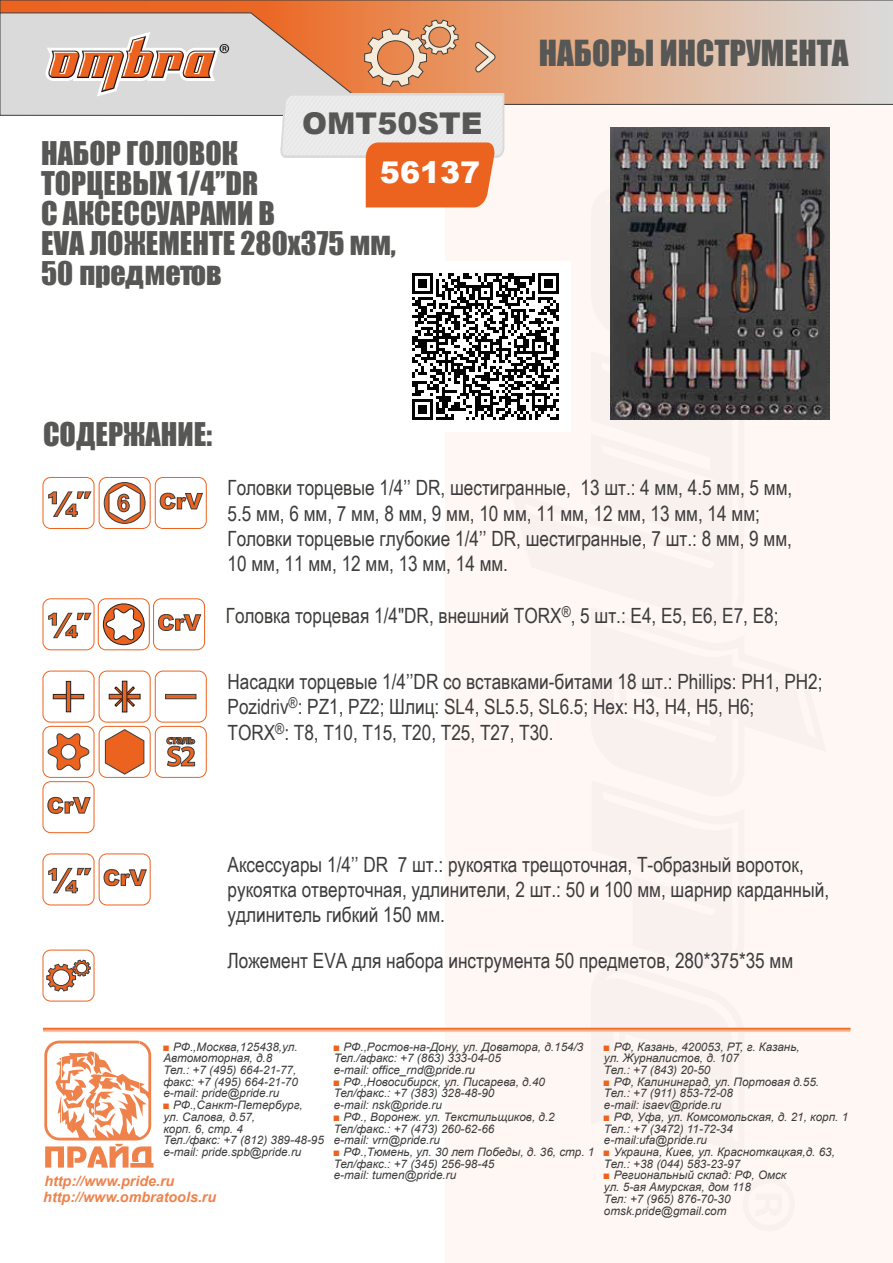
<style>
.page{position:relative;width:893px;height:1263px;background:#fff}
.page>*{position:absolute;margin:0;border:0;box-sizing:border-box;transform-origin:0 0}
.t1{font:33px "Impact";color:#575756}
.t2{font:900 32.4px "Arial";color:#ec621f}
.t3{font:30px/30px "Impact";color:#575756}
.t4{font:900 30px "Arial";color:#575756}
.t5{font:900 30px "Arial";color:#fff}
.t6{font:900 21.6px "Arial";color:#ec621f}
.t7{font:21px/25.2px "Arial Narrow";color:#3c3c3b}
.t8{font:italic 700 14.4px/15.8px "Arial";color:#eb631f}
.t9{font:italic 11.7px/11.7px "Arial";color:#3c3c3b}
.s1{font-size:32.4px}
.s2{font-family:"Arial Narrow";font-style:normal;color:#ec621f}
</style>
<div class="page">
<div style="left:445px;top:104px;width:448px;height:1159px;background:#fef7f4"></div>
<svg style="left:0;top:0;width:893px;height:105px;background:#dfb297"></svg>
<svg style="left:44px;top:1040px;width:110px;height:127px"></svg>
<svg style="left:43px;top:1028px;width:807px;height:4px;background:#ed9e70"></svg>
<svg style="left:0;top:12px;width:504px;height:195px"></svg>
<img style="left:610px;top:127px;width:219px;height:293px">
<svg style="left:104px;top:869px;width:43px;height:17px"></svg>
<div style="left:99px;top:853px;width:52px;height:52px;border:1px solid #ec621f;border-radius:8px"></div>
<div style="left:43px;top:853px;width:51px;height:52px;border:1px solid #ec621f;border-radius:8px"></div>
<svg style="left:48px;top:868px;width:43px;height:25px"></svg>
<div style="left:43px;top:477px;width:51px;height:52px;border:1px solid #ec621f;border-radius:8px"></div>
<svg style="left:48px;top:491px;width:43px;height:26px"></svg>
<svg style="left:160px;top:493px;width:43px;height:17px"></svg>
<div style="left:155px;top:477px;width:52px;height:52px;border:1px solid #ec621f;border-radius:8px"></div>
<svg style="left:104px;top:482px;width:41px;height:42px"></svg>
<div style="left:99px;top:477px;width:52px;height:52px;border:1px solid #ec621f;border-radius:8px"></div>
<svg style="left:46px;top:960px;width:45px;height:31px"></svg>
<div style="left:43px;top:950px;width:51px;height:51px;border:1px solid #ec621f;border-radius:8px"></div>
<svg style="left:53px;top:694px;width:31px;height:5px"></svg>
<svg style="left:66px;top:681px;width:5px;height:31px"></svg>
<div style="left:43px;top:671px;width:51px;height:51px;border:1px solid #ec621f;border-radius:8px"></div>
<svg style="left:165px;top:694px;width:31px;height:5px"></svg>
<div style="left:155px;top:671px;width:52px;height:51px;border:1px solid #ec621f;border-radius:8px"></div>
<div style="left:99px;top:671px;width:52px;height:51px;border:1px solid #ec621f;border-radius:8px"></div>
<svg style="left:114px;top:686px;width:21px;height:21px"></svg>
<svg style="left:109px;top:694px;width:31px;height:5px"></svg>
<svg style="left:122px;top:681px;width:5px;height:31px"></svg>
<svg style="left:105px;top:729px;width:39px;height:45px"></svg>
<div style="left:99px;top:726px;width:52px;height:52px;border:1px solid #ec621f;border-radius:8px"></div>
<svg style="left:48px;top:733px;width:41px;height:38px"></svg>
<div style="left:43px;top:726px;width:51px;height:52px;border:1px solid #ec621f;border-radius:8px"></div>
<svg style="left:166px;top:737px;width:29px;height:29px"></svg>
<div style="left:155px;top:726px;width:52px;height:52px;border:1px solid #ec621f;border-radius:8px"></div>
<svg style="left:48px;top:797px;width:43px;height:17px"></svg>
<div style="left:43px;top:781px;width:51px;height:52px;border:1px solid #ec621f;border-radius:8px"></div>
<div style="left:43px;top:598px;width:51px;height:52px;border:1px solid #ec621f;border-radius:8px"></div>
<svg style="left:48px;top:613px;width:43px;height:25px"></svg>
<svg style="left:158px;top:614px;width:43px;height:17px"></svg>
<div style="left:153px;top:598px;width:52px;height:52px;border:1px solid #ec621f;border-radius:8px"></div>
<div style="left:98px;top:598px;width:52px;height:52px;border:1px solid #ec621f;border-radius:8px"></div>
<svg style="left:103px;top:603px;width:42px;height:42px"></svg>
<img style="left:412px;top:261px;width:158px;height:170px">
<h3 class="t4" style="left:302px;top:101px;width:182px">OMT50STE</h3>
<h3 class="t5" style="left:380px;top:151px;width:102px">56137</h3>
<h3 class="t3" style="left:41px;top:138px;width:356px">НАБОР ГОЛОВОК<br>ТОРЦЕВЫХ 1/4’’DR<br>С АКСЕССУАРАМИ В<br>EVA ЛОЖЕМЕНТЕ 280х375 мм,<br>50 предметов</h3>
<h3 class="t3" style="left:43px;top:419px;width:171px">СОДЕРЖАНИЕ:</h3>
<h1 class="t1" style="left:539px;top:27px;width:311px">НАБОРЫ ИНСТРУМЕНТА</h1>
<h2 class="t2" style="left:46px;top:480px;width:48px">¼″</h2>
<h3 class="t6" style="left:159px;top:485px;width:45px">CrV</h3>
<h2 class="t2" style="left:46px;top:602px;width:48px">¼″</h2>
<h3 class="t6" style="left:157px;top:607px;width:45px">CrV</h3>
<h3 class="t6" style="left:47px;top:790px;width:45px">CrV</h3>
<h3 class="t7" style="left:228px;top:475px;width:566px">Головки торцевые 1/4’’ DR, шестигранные, 13 шт.: 4 мм, 4.5 мм, 5 мм, 5.5 мм, 6 мм, 7 мм, 8 мм, 9 мм, 10 мм, 11 мм, 12 мм, 13 мм, 14 мм; Головки торцевые глубокие 1/4’’ DR, шестигранные, 7 шт.: 8 мм, 9 мм, 10 мм, 11 мм, 12 мм, 13 мм, 14 мм.</h3>
<h3 class="t7" style="left:226px;top:602px;width:554px">Головка торцевая 1/4"DR, внешний TORX<sup>®</sup>, 5 шт.: Е4, Е5, Е6, Е7, Е8;</h3>
<h3 class="t7" style="left:228px;top:668px;width:596px">Насадки торцевые 1/4’’DR со вставками-битами 18 шт.: Phillips: PH1, PH2;<br>Pozidriv<sup>®</sup>: PZ1, PZ2; Шлиц: SL4, SL5.5, SL6.5; Hex: H3, H4, H5, H6;<br>TORX<sup>®</sup>: T8, Т10, Т15, Т20, Т25, Т27, Т30.</h3>
<h3 class="t6" style="left:46px;top:862px;width:101px"><span class="s1">¼″</span> CrV</h3>
<h3 class="t7" style="left:228px;top:851px;width:603px">Аксессуары 1/4’’ DR 7 шт.: рукоятка трещоточная, Т-образный вороток, рукоятка отверточная, удлинители, 2 шт.: 50 и 100 мм, шарнир карданный, удлинитель гибкий 150 мм.</h3>
<h3 class="t7" style="left:228px;top:947px;width:567px">Ложемент EVA для набора инструмента 50 предметов, 280*375*35 мм</h3>
<p class="t9" style="left:163px;top:1041px;width:136px"><span class="s2">■</span> РФ.,Москва,125438,ул.<br>Автомоторная, д.8<br>Тел.: +7 (495) 664-21-77, факс: +7 (495) 664-21-70 e-mail: pride@pride.ru</p>
<p class="t9" style="left:163px;top:1099px;width:162px"><span class="s2">■</span> РФ.,Санкт-Петербург,<br>ул. Салова, д.57,<br>корп. 6, стр. 4<br>Тел./факс: +7 (812) 389-48-95 e-mail: pride.spb@pride.ru</p>
<p class="t8" style="left:43px;top:1174px;width:174px">http://www.pride.ru http://www.ombratools.ru</p>
<p class="t9" style="left:334px;top:1041px;width:251px"><span class="s2">■</span> РФ.,Ростов-на-Дону, ул. Доватора, д.154/3<br>Тел./aфакс: +7 (863) 333-04-05<br>e-mail: office_rnd@pride.ru</p>
<p class="t9" style="left:334px;top:1076px;width:213px"><span class="s2">■</span> РФ.,Новосибирск, ул. Писарева, д.40<br>Тел/факс.: +7 (383) 328-48-90<br>e-mail: nsk@pride.ru</p>
<p class="t9" style="left:334px;top:1111px;width:223px"><span class="s2">■</span> РФ., Воронеж. ул. Текстильщиков, д.2<br>Тел/факс.: +7 (473) 260-62-66<br>e-mail: vrn@pride.ru</p>
<p class="t9" style="left:334px;top:1146px;width:262px"><span class="s2">■</span> РФ.,Тюмень, ул. 30 лет Победы, д. 36, стр. 1<br>Тел/факс.: +7 (345) 256-98-45<br>e-mail: tumen@pride.ru</p>
<p class="t9" style="left:604px;top:1041px;width:197px"><span class="s2">■</span> РФ, Казань, 420053, РТ, г. Казань, ул. Журналистов, д. 107<br>Тел.: +7 (843) 20-50</p>
<p class="t9" style="left:604px;top:1076px;width:217px"><span class="s2">■</span> РФ, Калининград, ул. Портовая д.55.<br>Тел.: +7 (911) 853-72-08<br>e-mail: isaev@pride.ru</p>
<p class="t9" style="left:604px;top:1111px;width:246px"><span class="s2">■</span> РФ, Уфа, ул. Комсомольская, д. 21, корп. 1<br>Тел.: +7 (3472) 11-72-34<br>e-mail:ufa@pride.ru</p>
<p class="t9" style="left:604px;top:1146px;width:233px"><span class="s2">■</span> Украина, Киев, ул. Красноткацкая,д. 63,<br>Тел.: +38 (044) 583-23-97</p>
<p class="t9" style="left:604px;top:1170px;width:184px"><span class="s2">■</span> Региональный склад: РФ, Омск ул. 5-ая Амурская, дом 118<br>Тел: +7 (965) 876-70-30 omsk.pride@gmail.com</p>
</div>
